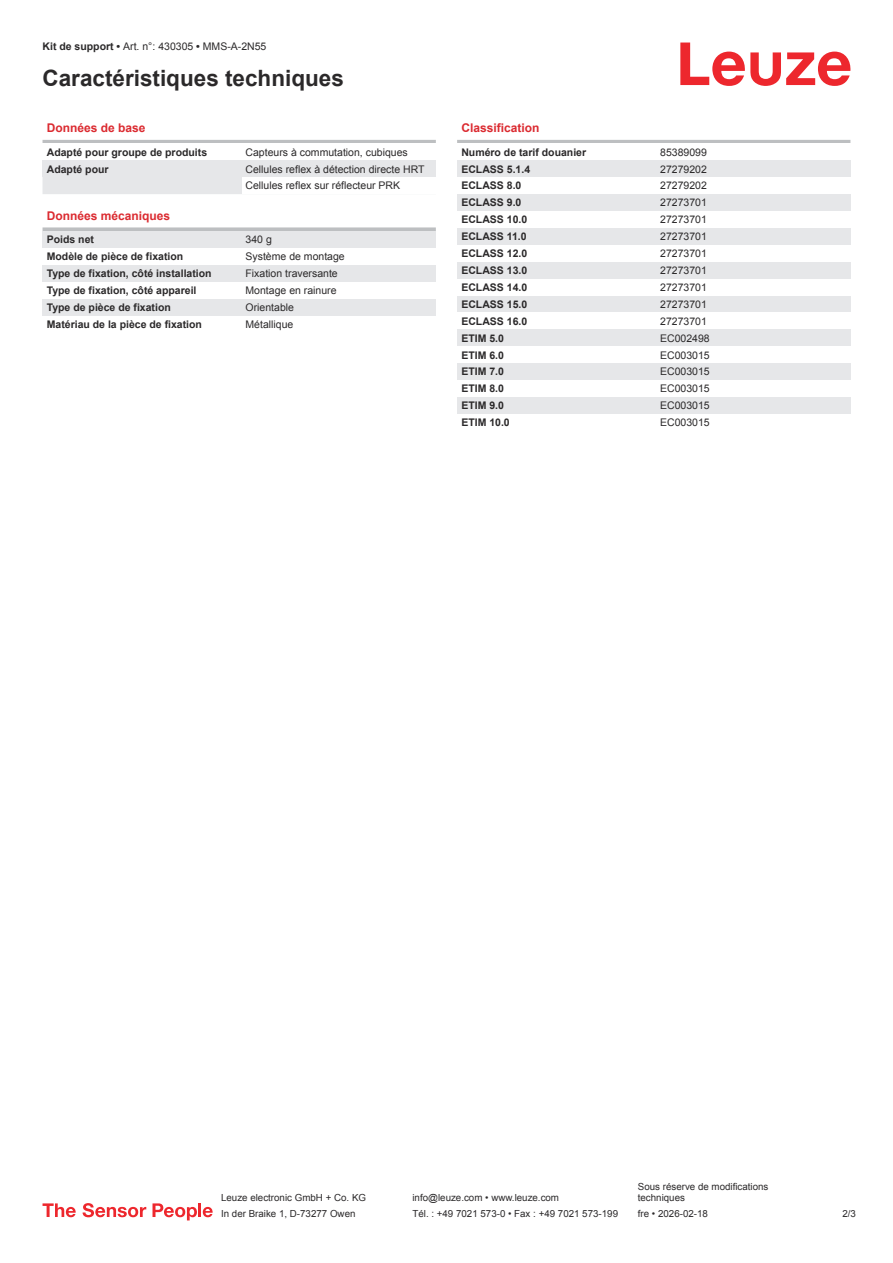
<style>
.page{position:relative;width:893px;height:1263px;background:#fff}
.page>*{position:absolute;margin:0;border:0;box-sizing:border-box;transform-origin:0 0}
.t1{font:700 22.5px "Arial";color:#2b292a}
.t2{font:700 12px "Arial";color:#db2a30}
.t3{font:10.5px/17px "Arial";color:#2b292a}
.t4{font:700 10.5px "Arial";color:#2b292a}
.t5{font:9.75px/11.7px "Arial";color:#2b292a}
.s1{font-weight:700}
</style>
<div class="page">
<svg style="left:680px;top:43px;width:170px;height:43px"></svg>
<div style="left:43px;top:177px;width:199px;height:17px;background:#e6e7e9"></div>
<hr style="left:43px;top:140px;width:393px;height:3px;background:#bdbfc1">
<div style="left:43px;top:160px;width:199px;height:17px;background:#e6e7e9"></div>
<div style="left:242px;top:160px;width:194px;height:17px;background:#e6e7e9"></div>
<svg style="left:43px;top:227px;width:393px;height:4px;background:#c4c6c8"></svg>
<div style="left:43px;top:231px;width:199px;height:17px;background:#e6e7e9"></div>
<div style="left:242px;top:231px;width:194px;height:17px;background:#e6e7e9"></div>
<div style="left:43px;top:265px;width:199px;height:17px;background:#e6e7e9"></div>
<div style="left:242px;top:265px;width:194px;height:17px;background:#e6e7e9"></div>
<div style="left:43px;top:299px;width:199px;height:17px;background:#e6e7e9"></div>
<div style="left:242px;top:299px;width:194px;height:17px;background:#e6e7e9"></div>
<hr style="left:457px;top:140px;width:393px;height:3px;background:#bdbfc1">
<div style="left:457px;top:160px;width:200px;height:17px;background:#e6e7e9"></div>
<div style="left:657px;top:160px;width:193px;height:17px;background:#e6e7e9"></div>
<div style="left:457px;top:194px;width:200px;height:17px;background:#e6e7e9"></div>
<div style="left:657px;top:194px;width:193px;height:17px;background:#e6e7e9"></div>
<div style="left:457px;top:228px;width:200px;height:17px;background:#e6e7e9"></div>
<div style="left:657px;top:228px;width:193px;height:17px;background:#e6e7e9"></div>
<div style="left:457px;top:262px;width:200px;height:17px;background:#e6e7e9"></div>
<div style="left:657px;top:262px;width:193px;height:17px;background:#e6e7e9"></div>
<div style="left:457px;top:296px;width:200px;height:16px;background:#e6e7e9"></div>
<div style="left:657px;top:296px;width:193px;height:16px;background:#e6e7e9"></div>
<div style="left:457px;top:329px;width:200px;height:17px;background:#e6e7e9"></div>
<div style="left:657px;top:329px;width:193px;height:17px;background:#e6e7e9"></div>
<div style="left:457px;top:363px;width:200px;height:17px;background:#e6e7e9"></div>
<div style="left:657px;top:363px;width:193px;height:17px;background:#e6e7e9"></div>
<div style="left:457px;top:397px;width:200px;height:17px;background:#e6e7e9"></div>
<div style="left:657px;top:397px;width:193px;height:17px;background:#e6e7e9"></div>
<svg style="left:43px;top:1203px;width:33px;height:14px"></svg>
<svg style="left:83px;top:1203px;width:63px;height:14px"></svg>
<svg style="left:153px;top:1203px;width:44px;height:17px"></svg>
<hr style="left:198px;top:1203px;width:3px;height:14px;background:#ed272d">
<svg style="left:203px;top:1207px;width:10px;height:10px"></svg>
<p class="t3" style="left:43px;top:39px;width:225px"><span class="s1">Kit de support •</span> Art. n°: 430305 <span class="s1">•</span> MMS-A-2N55</p>
<h1 class="t1" style="left:43px;top:70px;width:303px">Caractéristiques techniques</h1>
<p class="t2" style="left:47px;top:123px;width:100px">Données de base</p>
<p class="t4" style="left:47px;top:148px;width:162px">Adapté pour groupe de produits</p>
<p class="t3" style="left:246px;top:144px;width:164px">Capteurs à commutation, cubiques</p>
<p class="t4" style="left:47px;top:165px;width:63px">Adapté pour</p>
<p class="t3" style="left:246px;top:161px;width:180px">Cellules reflex à détection directe HRT<br>Cellules reflex sur réflecteur PRK</p>
<p class="t2" style="left:47px;top:211px;width:125px">Données mécaniques</p>
<p class="t4" style="left:47px;top:236px;width:49px">Poids net</p>
<p class="t3" style="left:246px;top:232px;width:28px">340 g</p>
<p class="t4" style="left:47px;top:252px;width:138px">Modèle de pièce de fixation</p>
<p class="t3" style="left:246px;top:249px;width:101px">Système de montage</p>
<p class="t4" style="left:47px;top:269px;width:166px">Type de fixation, côté installation</p>
<p class="t3" style="left:246px;top:266px;width:94px">Fixation traversante</p>
<p class="t4" style="left:47px;top:286px;width:151px">Type de fixation, côté appareil</p>
<p class="t3" style="left:246px;top:283px;width:93px">Montage en rainure</p>
<p class="t4" style="left:47px;top:303px;width:126px">Type de pièce de fixation</p>
<p class="t3" style="left:246px;top:300px;width:50px">Orientable</p>
<p class="t4" style="left:47px;top:320px;width:157px">Matériau de la pièce de fixation</p>
<p class="t3" style="left:246px;top:317px;width:49px">Métallique</p>
<p class="t2" style="left:461px;top:123px;width:80px">Classification</p>
<p class="t4" style="left:461px;top:148px;width:126px">Numéro de tarif douanier</p>
<p class="t3" style="left:660px;top:144px;width:48px">85389099</p>
<p class="t4" style="left:461px;top:165px;width:70px">ECLASS 5.1.4</p>
<p class="t3" style="left:660px;top:161px;width:48px">27279202</p>
<p class="t4" style="left:461px;top:182px;width:62px">ECLASS 8.0</p>
<p class="t3" style="left:660px;top:178px;width:48px">27279202</p>
<p class="t4" style="left:461px;top:199px;width:62px">ECLASS 9.0</p>
<p class="t3" style="left:660px;top:195px;width:48px">27273701</p>
<p class="t4" style="left:461px;top:216px;width:67px">ECLASS 10.0</p>
<p class="t3" style="left:660px;top:212px;width:48px">27273701</p>
<p class="t4" style="left:461px;top:233px;width:67px">ECLASS 11.0</p>
<p class="t3" style="left:660px;top:229px;width:48px">27273701</p>
<p class="t4" style="left:461px;top:249px;width:67px">ECLASS 12.0</p>
<p class="t3" style="left:660px;top:246px;width:48px">27273701</p>
<p class="t4" style="left:461px;top:266px;width:67px">ECLASS 13.0</p>
<p class="t3" style="left:660px;top:263px;width:48px">27273701</p>
<p class="t4" style="left:461px;top:283px;width:67px">ECLASS 14.0</p>
<p class="t3" style="left:660px;top:280px;width:48px">27273701</p>
<p class="t4" style="left:461px;top:300px;width:67px">ECLASS 15.0</p>
<p class="t3" style="left:660px;top:297px;width:48px">27273701</p>
<p class="t4" style="left:461px;top:317px;width:67px">ECLASS 16.0</p>
<p class="t3" style="left:660px;top:313px;width:48px">27273701</p>
<p class="t4" style="left:461px;top:334px;width:44px">ETIM 5.0</p>
<p class="t3" style="left:660px;top:330px;width:51px">EC002498</p>
<p class="t4" style="left:461px;top:351px;width:44px">ETIM 6.0</p>
<p class="t3" style="left:660px;top:347px;width:51px">EC003015</p>
<p class="t4" style="left:461px;top:368px;width:44px">ETIM 7.0</p>
<p class="t3" style="left:660px;top:364px;width:51px">EC003015</p>
<p class="t4" style="left:461px;top:385px;width:44px">ETIM 8.0</p>
<p class="t3" style="left:660px;top:381px;width:51px">EC003015</p>
<p class="t4" style="left:461px;top:402px;width:44px">ETIM 9.0</p>
<p class="t3" style="left:660px;top:398px;width:51px">EC003015</p>
<p class="t4" style="left:461px;top:418px;width:50px">ETIM 10.0</p>
<p class="t3" style="left:660px;top:415px;width:51px">EC003015</p>
<p class="t5" style="left:221px;top:1193px;width:146px">Leuze electronic GmbH + Co. KG</p>
<p class="t5" style="left:412px;top:1193px;width:148px">info@leuze.com • www.leuze.com</p>
<p class="t5" style="left:638px;top:1181px;width:132px">Sous réserve de modifications techniques</p>
<p class="t5" style="left:221px;top:1209px;width:136px">In der Braike 1, D-73277 Owen</p>
<p class="t5" style="left:412px;top:1209px;width:207px">Tél. : +49 7021 573-0 • Fax : +49 7021 573-199</p>
<p class="t5" style="left:638px;top:1209px;width:72px">fre • 2026-02-18</p>
<p class="t5" style="left:842px;top:1209px;width:15px">2 /3</p>
</div>
